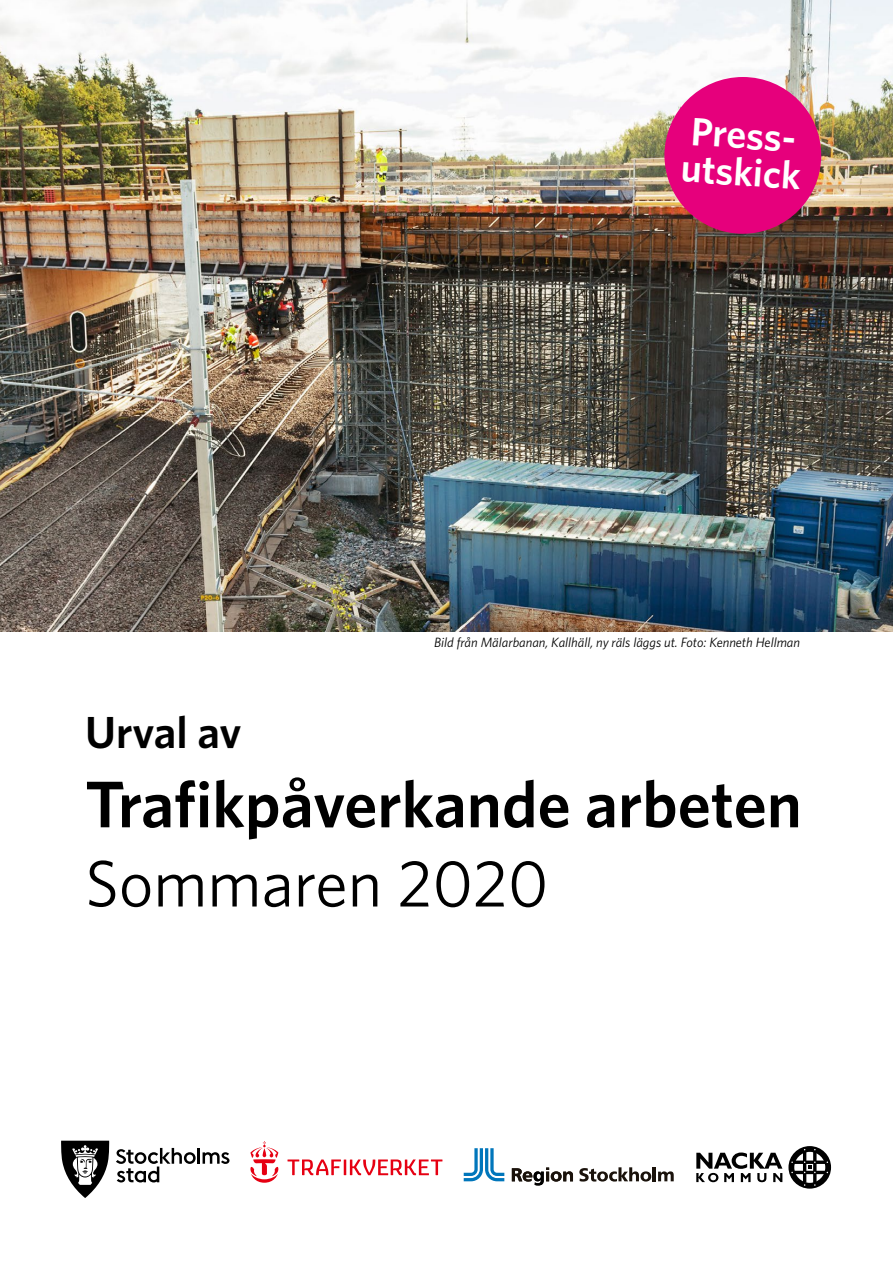
<style>
.page{position:relative;width:893px;height:1263px;background:#fff}
.page>*{position:absolute;margin:0;border:0;box-sizing:border-box;transform-origin:0 0}
.t1{font:600 66px "Whitney";color:#000}
.t2{font:66px "Whitney";color:#000}
.t3{font:600 45px "Whitney";color:#000}
.t4{font:600 39.6px/37.2px "Whitney";color:#fff}
.t5{font:italic 13.5px "Whitney";color:#000}
</style>
<div class="page">
<img style="left:0;top:0;width:893px;height:631px">
<div style="left:664px;top:77px;width:157px;height:157px;background:#e6007c;border-radius:50%"></div>
<svg style="left:61px;top:1141px;width:48px;height:57px"></svg>
<svg style="left:116px;top:1148px;width:113px;height:34px"></svg>
<svg style="left:287px;top:1159px;width:155px;height:16px"></svg>
<svg style="left:250px;top:1141px;width:29px;height:42px"></svg>
<svg style="left:464px;top:1148px;width:40px;height:33px"></svg>
<svg style="left:512px;top:1167px;width:61px;height:18px"></svg>
<svg style="left:579px;top:1167px;width:72px;height:14px"></svg>
<hr style="left:653px;top:1167px;width:3px;height:14px;background:#1a120b">
<svg style="left:658px;top:1171px;width:16px;height:10px"></svg>
<svg style="left:696px;top:1152px;width:86px;height:30px"></svg>
<svg style="left:788px;top:1146px;width:43px;height:42px"></svg>
<h3 class="t4" style="left:685px;top:111px;width:122px;rotate:4deg">Press&shy;utskick</h3>
<p class="t5" style="left:434px;top:633px;width:367px">Bild från Mälarbanan, Kallhäll, ny räls läggs ut. Foto: Kenneth Hellman</p>
<h2 class="t3" style="left:85px;top:702px;width:158px">Urval av</h2>
<h1 class="t1" style="left:85px;top:760px;width:718px">Trafikpåverkande arbeten</h1>
<h1 class="t2" style="left:85px;top:840px;width:465px">Sommaren 2020</h1>
</div>
